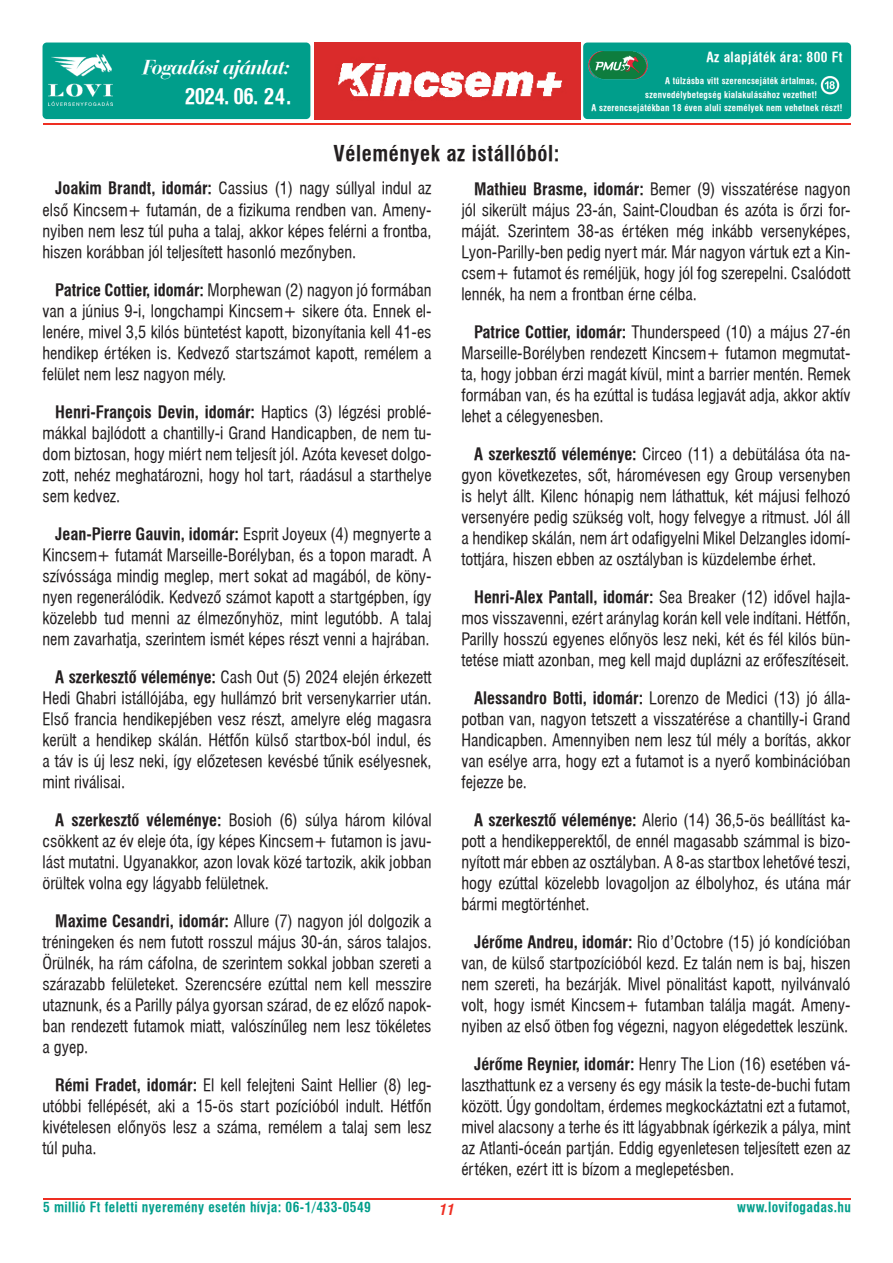
<style>
.page{position:relative;width:893px;height:1263px;background:#fff}
.page>*{position:absolute;margin:0;border:0;box-sizing:border-box;transform-origin:0 0}
.t1{font:21px "Swiss 721 Cn PFL Bold";letter-spacing:.03em;color:#231f20}
.t2{font:italic 21px "Bauer Bodoni PFL Bold";letter-spacing:-.03em;color:#fff}
.t3{font:21px "Swiss 721 Cn PFL Bold";letter-spacing:-.03em;color:#fff}
.t4{font:16.5px/21px "Swiss 721 Cn PFL Normal";color:#231f20;text-align:justify}
.t5{font:16.5px "Swiss 721 Cn PFL Bold";color:#231f20}
.t6{font:italic 700 condensed 15px "Swiss 721 BT";color:#ee2e22}
.t7{font:13.5px "Swiss 721 Cn PFL Bold";letter-spacing:.03em;color:#009e8b}
.t8{font:13.5px "Swiss 721 Cn PFL Bold";letter-spacing:.03em;color:#fff}
.t9{font:9px "Swiss 721 Cn PFL Bold";letter-spacing:.03em;color:#fff}
.s1{font-family:"Swiss 721 Cn PFL Bold"}
.s2{font-family:"Swiss 721 Cn PFL Normal"}
</style>
<div class="page">
<hr style="left:43px;top:123px;width:808px;height:2px;background:#ee2e22">
<hr style="left:43px;top:1198px;width:808px;height:1px;background:#ee2e22">
<div style="left:583px;top:43px;width:268px;height:76px;background:#009e8b;border-radius:4px"></div>
<div style="left:43px;top:43px;width:267px;height:76px;background:#009e8b;border-radius:4px"></div>
<img style="left:820px;top:76px;width:20px;height:19px">
<img style="left:314px;top:43px;width:266px;height:76px">
<img style="left:588px;top:51px;width:60px;height:29px">
<img style="left:49px;top:54px;width:64px;height:51px">
<p class="t2" style="left:143px;top:54px;width:149px">Fogadási ajánlat:</p>
<p class="t3" style="left:185px;top:83px;width:108px">2024. 06. 24.</p>
<p class="t8" style="left:706px;top:49px;width:138px">Az alapjáték ára: 800 Ft</p>
<p class="t9" style="left:665px;top:76px;width:153px">A túlzásba vitt szerencsejáték ártalmas,</p>
<p class="t9" style="left:645px;top:89px;width:173px">szenvedélybetegség kialakulásához vezethet!</p>
<p class="t9" style="left:591px;top:103px;width:253px">A szerencsejátékban 18 éven aluli személyek nem vehetnek részt!</p>
<p class="t1" style="left:333px;top:140px;width:228px">Vélemények az istállóból:</p>
<p class="t4" style="left:43px;top:178px;width:391px;text-indent:13px"><span class="s1">Joakim Brandt, idomár:</span> Cassius (1) nagy súllyal indul az első Kincsem+ futamán, de a fizikuma rendben van. Amen - nyiben nem lesz túl puha a talaj, akkor képes felérni a frontba, hiszen korábban jól teljesített hasonló mezőnyben.</p>
<p class="t4" style="left:43px;top:279px;width:391px;text-indent:13px"><span class="s1">Patrice Cottier, idomár:</span> Morphewan (2) nagyon jó formában van a június 9-i, longchampi Kincsem+ sikere óta. Ennek el&shy;lenére, mivel 3,5 kilós büntetést kapott, bizonyítania kell 41-es hendikep értéken is. Kedvező startszámot kapott, remélem a felület nem lesz nagyon mély.</p>
<p class="t5" style="left:55px;top:402px;width:378px">Henri-François Devin, idomár: <span class="s2">Haptics (3) légzési problé-</span></p>
<p class="t4" style="left:43px;top:422px;width:391px">mákkal bajlódott a chantilly-i Grand Handicapben, de nem tu&shy;dom biztosan, hogy miért nem teljesít jól. Azóta keveset dolgo&shy;zott, nehéz meghatározni, hogy hol tart, ráadásul a starthelye sem kedvez.</p>
<p class="t5" style="left:55px;top:524px;width:378px">Jean-Pierre Gauvin, idomár: <span class="s2">Esprit Joyeux (4) megnyerte a</span></p>
<p class="t4" style="left:43px;top:544px;width:391px">Kincsem+ futamát Marseille-Borélyban, és a topon maradt. A szívóssága mindig meglep, mert sokat ad magából, de kön - nyen regenerálódik. Kedvező számot kapott a startgépben, így közelebb tud menni az élmezőnyhöz, mint legutóbb. A talaj nem zavarhatja, szerintem ismét képes részt venni a hajrában.</p>
<p class="t4" style="left:43px;top:666px;width:391px;text-indent:13px"><span class="s1">A szerkesztő véleménye:</span> Cash Out (5) 2024 elején érkezett Hedi Ghabri istállójába, egy hullámzó brit versenykarrier után.<br>Első francia hendikepjében vesz részt, amelyre elég magasra került a hendikep skálán. Hétfőn külső startbox-ból indul, és a táv is új lesz neki, így előzetesen kevésbé tűnik esélyesnek, mint riválisai.</p>
<p class="t4" style="left:43px;top:809px;width:391px;text-indent:13px"><span class="s1">A szerkesztő véleménye:</span> Bosioh (6) súlya három kilóval csökkent az év eleje óta, így képes Kincsem+ futamon is javu&shy;lást mutatni. Ugyanakkor, azon lovak közé tartozik, akik jobban örültek volna egy lágyabb felületnek.</p>
<p class="t4" style="left:43px;top:910px;width:391px;text-indent:13px"><span class="s1">Maxime Cesandri, idomár:</span> Allure (7) nagyon jól dolgozik a tréningeken és nem futott rosszul május 30-án, sáros talajos.<br>Örülnék, ha rám cáfolna, de szerintem sokkal jobban szereti a szárazabb felületeket. Szerencsére ezúttal nem kell messzire utaznunk, és a Parilly pálya gyorsan szárad, de ez előző napok&shy;ban rendezett futamok miatt, valószínűleg nem lesz tökéletes a gyep.</p>
<p class="t4" style="left:43px;top:1074px;width:391px;text-indent:13px"><span class="s1">Rémi Fradet, idomár:</span> El kell felejteni Saint Hellier (8) leg&shy;utóbbi fellépését, aki a 15-ös start pozícióból indult. Hétfőn kivételesen előnyös lesz a száma, remélem a talaj sem lesz túl puha.</p>
<p class="t4" style="left:461px;top:178px;width:391px;text-indent:13px"><span class="s1">Mathieu Brasme, idomár:</span> Bemer (9) visszatérése nagyon jól sikerült május 23-án, Saint-Cloudban és azóta is őrzi for&shy;máját. Szerintem 38-as értéken még inkább versenyképes, Lyon-Parilly-ben pedig nyert már. Már nagyon vártuk ezt a Kin&shy;csem+ futamot és reméljük, hogy jól fog szerepelni. Csalódott lennék, ha nem a frontban érne célba.</p>
<p class="t4" style="left:461px;top:321px;width:391px;text-indent:13px"><span class="s1">Patrice Cottier, idomár:</span> Thunderspeed (10) a május 27-én Marseille-Borélyben rendezett Kincsem+ futamon megmutat&shy;ta, hogy jobban érzi magát kívül, mint a barrier mentén. Remek formában van, és ha ezúttal is tudása legjavát adja, akkor aktív lehet a célegyenesben.</p>
<p class="t4" style="left:461px;top:443px;width:391px;text-indent:13px"><span class="s1">A szerkesztő véleménye:</span> Circeo (11) a debütálása óta na&shy;gyon következetes, sőt, háromévesen egy Group versenyben is helyt állt. Kilenc hónapig nem láthattuk, két májusi felhozó versenyére pedig szükség volt, hogy felvegye a ritmust. Jól áll a hendikep skálán, nem árt odafigyelni Mikel Delzangles idomí&shy;tottjára, hiszen ebben az osztályban is küzdelembe érhet.</p>
<p class="t4" style="left:461px;top:586px;width:391px;text-indent:13px"><span class="s1">Henri-Alex Pantall, idomár:</span> Sea Breaker (12) idővel hajla&shy;mos visszavenni, ezért aránylag korán kell vele indítani. Hétfőn, Parilly hosszú egyenes előnyös lesz neki, két és fél kilós bün&shy;tetése miatt azonban, meg kell majd duplázni az erőfeszítéseit.</p>
<p class="t4" style="left:461px;top:687px;width:391px;text-indent:13px"><span class="s1">Alessandro Botti, idomár:</span> Lorenzo de Medici (13) jó álla&shy;potban van, nagyon tetszett a visszatérése a chantilly-i Grand Handicapben. Amennyiben nem lesz túl mély a borítás, akkor van esélye arra, hogy ezt a futamot is a nyerő kombinációban fejezze be.</p>
<p class="t4" style="left:461px;top:809px;width:391px;text-indent:13px"><span class="s1">A szerkesztő véleménye:</span> Alerio (14) 36,5-ös beállítást ka&shy;pott a hendikepperektől, de ennél magasabb számmal is bizo&shy;nyított már ebben az osztályban. A 8-as startbox lehetővé teszi, hogy ezúttal közelebb lovagoljon az élbolyhoz, és utána már bármi megtörténhet.</p>
<p class="t4" style="left:461px;top:931px;width:391px;text-indent:13px"><span class="s1">Jérôme Andreu, idomár:</span> Rio d’Octobre (15) jó kondícióban van, de külső startpozícióból kezd. Ez talán nem is baj, hiszen nem szereti, ha bezárják. Mivel pönalitást kapott, nyilvánvaló volt, hogy ismét Kincsem+ futamban találja magát. Amen - nyiben az első ötben fog végezni, nagyon elégedettek leszünk.</p>
<p class="t4" style="left:461px;top:1053px;width:391px;text-indent:13px"><span class="s1">Jérôme Reynier, idomár:</span> Henry The Lion (16) esetében vá&shy;laszthattunk ez a verseny és egy másik la teste-de-buchi futam között. Úgy gondoltam, érdemes megkockáztatni ezt a futamot, mivel alacsony a terhe és itt lágyabbnak ígérkezik a pálya, mint az Atlanti-óceán partján. Eddig egyenletesen teljesített ezen az értéken, ezért itt is bízom a meglepetésben.</p>
<p class="t7" style="left:43px;top:1199px;width:329px">5 millió Ft feletti nyeremény esetén hívja: 06-1/433-0549</p>
<p class="t6" style="left:439px;top:1200px;width:17px">11</p>
<p class="t7" style="left:737px;top:1199px;width:115px">www.lovifogadas.hu</p>
</div>
